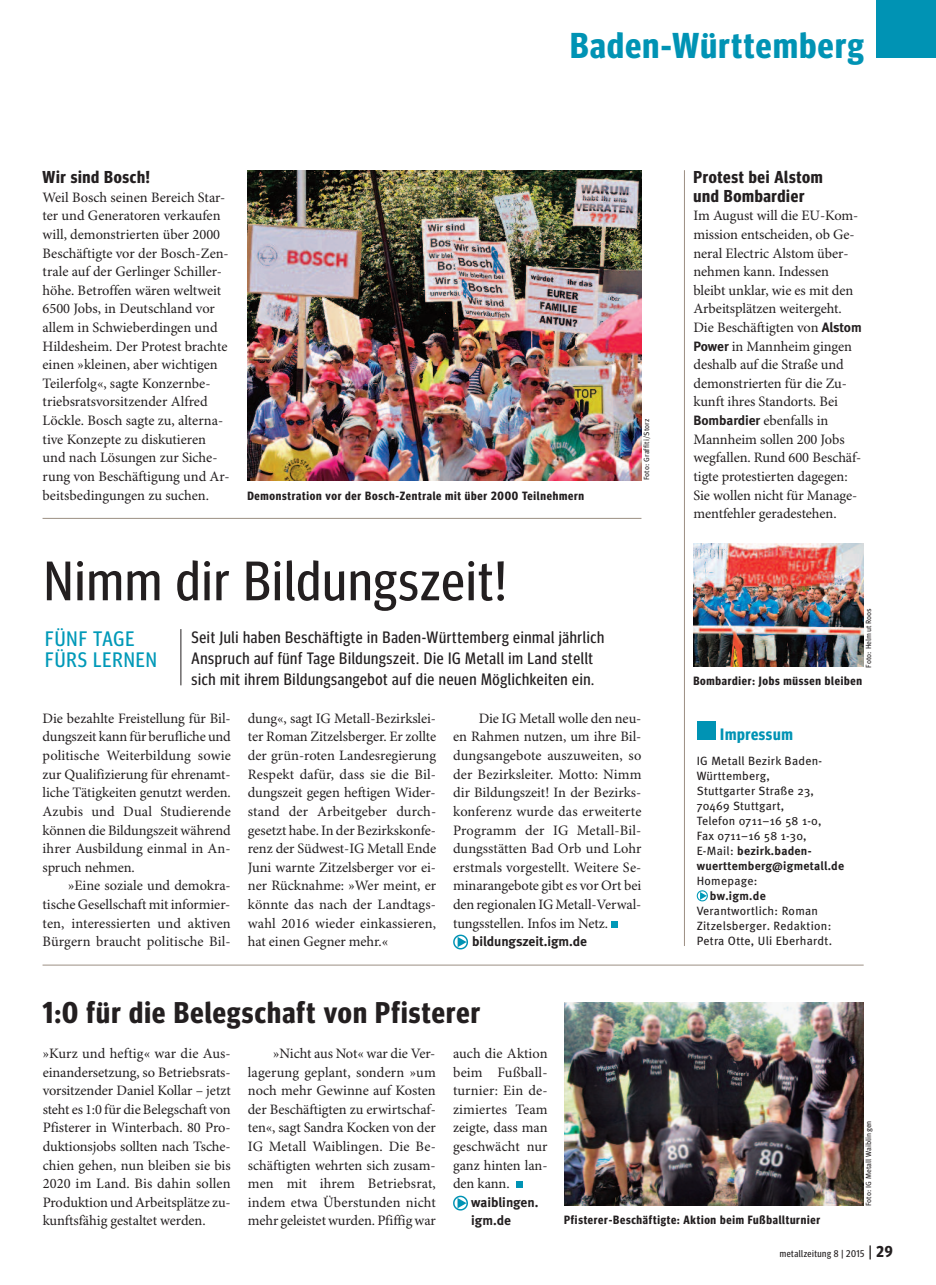
<style>
.page{position:relative;width:936px;height:1285px;background:#fff}
.page>*{position:absolute;margin:0;border:0;box-sizing:border-box;transform-origin:0 0}
.t1{font:55.5px "Meta Headline Cond OT";letter-spacing:.03em;color:#231f20}
.t2{font:700 36px "Meta Headline Cond OT";letter-spacing:.04em;color:#0093b4}
.t3{font:700 30px "Meta Headline Cond OT";letter-spacing:.04em;color:#231f20}
.t4{font:21px/21px "Meta Headline Cond OT";letter-spacing:.05em;color:#0099b8}
.t5{font:700 17.25px/18.6px "Meta Headline Cond OT";letter-spacing:.04em;color:#231f20}
.t6{font:16.5px/21px "Meta Headline Cond OT";letter-spacing:.04em;color:#231f20}
.t7{font:700 16.5px "Meta Headline Cond OT";letter-spacing:.04em;color:#0093b4}
.t8{font:14.4px/18.6px "Minion Pro";letter-spacing:-.005em;color:#231f20;text-align:justify}
.t9{font:700 13.5px/18.6px "Meta";color:#231f20}
.t10{font:12px/15px "Meta";letter-spacing:.025em;color:#231f20}
.t11{font:700 12px "Meta Headline Cond OT";letter-spacing:.06em;color:#231f20}
.t12{font:700 12px "Meta";letter-spacing:.025em;color:#231f20}
.t13{font:9.75px "Meta Headline Cond OT";letter-spacing:.05em;color:#231f20}
.t14{font:7.5px "Meta";letter-spacing:.015em;color:#231f20}
.s1{font-family:"Meta";font-weight:700;font-size:13.5px}
.s2{font-weight:700}
.s3{font-size:15.75px}
.s4{font-weight:700;font-size:15.75px}
</style>
<div class="page">
<div style="left:611px;top:920px;width:7px;height:7px;background:#0099b8"></div>
<svg style="left:453px;top:934px;width:15px;height:15px"></svg>
<hr style="left:684px;top:170px;width:1px;height:775px;background:#9c8f83">
<img style="left:247px;top:170px;width:394px;height:310px">
<img style="left:564px;top:1002px;width:299px;height:203px">
<hr style="left:43px;top:964px;width:820px;height:1px;background:#9c8f83">
<hr style="left:43px;top:518px;width:598px;height:1px;background:#9c8f83">
<div style="left:876px;top:0;width:59px;height:58px;background:#0093b4"></div>
<div style="left:696px;top:721px;width:19px;height:19px;background:#0093b4"></div>
<svg style="left:696px;top:890px;width:11px;height:11px"></svg>
<hr style="left:180px;top:629px;width:1px;height:56px;background:#231f20">
<svg style="left:453px;top:1195px;width:15px;height:15px"></svg>
<svg style="left:516px;top:1181px;width:6px;height:6px"></svg>
<img style="left:693px;top:543px;width:170px;height:123px">
<h2 class="t2" style="left:570px;top:33px;width:295px">Baden-Württemberg</h2>
<p class="t5" style="left:43px;top:169px;width:109px">Wir sind Bosch!</p>
<p class="t8" style="left:43px;top:189px;width:189px;text-align:left">Weil Bosch seinen Bereich Star&shy;ter und Generatoren verkaufen will, demonstrierten über 2000<br>Beschäftigte vor der Bosch-Zen&shy;trale auf der Gerlinger Schiller&shy;höhe. Betroffen wären weltweit<br>6500 Jobs, in Deutschland vor allem in Schwieberdingen und<br>Hildesheim. Der Protest brachte einen »kleinen, aber wichtigen<br>Teilerfolg«, sagte Konzernbe&shy;triebsratsvorsitzender Alfred<br>Löckle. Bosch sagte zu, alterna&shy;tive Konzepte zu diskutieren und nach Lösungen zur Siche&shy;rung von Beschäftigung und Ar&shy;beitsbedingungen zu suchen.</p>
<p class="t11" style="left:247px;top:491px;width:338px">Demonstration vor der Bosch-Zentrale mit über 2000 Teilnehmern</p>
<p class="t14" style="left:643px;top:480px;width:63px;rotate:-90deg">Foto: Graffiti/Storz</p>
<p class="t5" style="left:693px;top:169px;width:131px">Protest bei Alstom und Bombardier</p>
<p class="t8" style="left:693px;top:208px;width:170px;text-align:left">Im August will die EU-Kom&shy;mission entscheiden, ob Ge&shy;neral Electric Alstom über&shy;nehmen kann. Indessen bleibt unklar, wie es mit den<br>Arbeitsplätzen weitergeht.<br>Die Beschäftigten von <span class="s1">Alstom<br>Power</span> in Mannheim gingen deshalb auf die Straße und demonstrierten für die Zu&shy;kunft ihres Standorts. Bei<br><span class="s1">Bombardier</span> ebenfalls in<br>Mannheim sollen 200 Jobs wegfallen. Rund 600 Beschäf&shy;tigte protestierten dagegen:<br>Sie wollen nicht für Manage&shy;mentfehler geradestehen.</p>
<h1 class="t1" style="left:44px;top:561px;width:464px">Nimm dir Bildungszeit!</h1>
<h3 class="t4" style="left:45px;top:630px;width:113px">FÜNF TAGE<br>FÜRS LERNEN</h3>
<p class="t6" style="left:191px;top:628px;width:414px">Seit Juli haben Beschäftigte in Baden-Württemberg einmal jährlich<br>Anspruch auf fünf Tage Bildungszeit. Die IG Metall im Land stellt sich mit ihrem Bildungsangebot auf die neuen Möglichkeiten ein.</p>
<p class="t8" style="left:43px;top:710px;width:190px">Die bezahlte Freistellung für Bil&shy;dungszeit kann für berufliche und politische Weiterbildung sowie zur Qualifizierung für ehrenamt&shy;liche Tätigkeiten genutzt werden.<br>Azubis und Dual Studierende können die Bildungszeit während ihrer Ausbildung einmal in An&shy;spruch nehmen.</p>
<p class="t8" style="left:43px;top:877px;width:190px;text-indent:26px">»Eine soziale und demokra&shy;tische Gesellschaft mit informier&shy;ten, interessierten und aktiven Bürgern braucht politische Bil-</p>
<p class="t8" style="left:248px;top:710px;width:190px">dung«, sagt IG Metall-Bezirkslei&shy;ter Roman Zitzelsberger. Er zollte der grün-roten Landesregierung Respekt dafür, dass sie die Bil&shy;dungszeit gegen heftigen Wider&shy;stand der Arbeitgeber durch&shy;gesetzt habe. In der Bezirkskonfe&shy;renz der Südwest-IG Metall Ende Juni warnte Zitzelsberger vor ei&shy;ner Rücknahme: »Wer meint, er könnte das nach der Landtags&shy;wahl 2016 wieder einkassieren, hat einen Gegner mehr.«</p>
<p class="t8" style="left:453px;top:710px;width:190px;text-indent:26px">Die IG Metall wolle den neu&shy;en Rahmen nutzen, um ihre Bil&shy;dungsangebote auszuweiten, so der Bezirksleiter. Motto: Nimm dir Bildungszeit! In der Bezirks&shy;konferenz wurde das erweiterte Programm der IG Metall-Bil&shy;dungsstätten Bad Orb und Lohr erstmals vorgestellt. Weitere Se&shy;minarangebote gibt es vor Ort bei den regionalen IGMetall-Verwal&shy;tungsstellen. Infos im Netz.</p>
<p class="t9" style="left:472px;top:933px;width:116px">bildungszeit.igm.de</p>
<h3 class="t3" style="left:43px;top:1002px;width:439px">1:0 für die Belegschaft von Pfisterer</h3>
<p class="t14" style="left:866px;top:667px;width:61px;rotate:-90deg">Foto: Helmut Roos</p>
<p class="t11" style="left:693px;top:676px;width:170px">Bombardier: Jobs müssen bleiben</p>
<p class="t7" style="left:720px;top:728px;width:74px">Impressum</p>
<p class="t10" style="left:696px;top:754px;width:149px">IG Metall Bezirk Baden-<br>Württemberg,<br>Stuttgarter Straße 23,<br>70469 Stuttgart,<br>Telefon 0711–16 58 1-0,<br>Fax 0711–16 58 1-30,<br>E-Mail: <span class="s2">bezirk.baden&shy;wuerttemberg@igmetall.de</span></p>
<p class="t10" style="left:696px;top:874px;width:62px">Homepage:</p>
<p class="t12" style="left:710px;top:891px;width:57px">bw.igm.de</p>
<p class="t10" style="left:696px;top:904px;width:137px">Verantwortlich: Roman<br>Zitzelsberger. Redaktion:<br>Petra Otte, Uli Eberhardt.</p>
<p class="t8" style="left:43px;top:1045px;width:189px">»Kurz und heftig« war die Aus&shy;einandersetzung, so Betriebsrats&shy;vorsitzender Daniel Kollar – jetzt steht es 1:0 für dieBelegschaft von Pfisterer in Winterbach. 80 Pro&shy;duktionsjobs sollten nach Tsche&shy;chien gehen, nun bleiben sie bis 2020 im Land. Bis dahin sollen Produktion undArbeitsplätze zu&shy;kunftsfähig gestaltet werden.</p>
<p class="t8" style="left:248px;top:1045px;width:189px;text-indent:26px">»Nicht aus Not« war die Ver&shy;lagerung geplant, sondern »um noch mehr Gewinne auf Kosten der Beschäftigten zu erwirtschaf&shy;ten«, sagt Sandra Kocken von der IG Metall Waiblingen. Die Be&shy;schäftigten wehrten sich zusam&shy;men mit ihrem Betriebsrat, indem etwa Überstunden nicht mehr geleistetwurden. Pfiffigwar</p>
<p class="t8" style="left:453px;top:1045px;width:96px">auch die Aktion beim Fußball&shy;turnier: Ein de&shy;zimiertes Team zeigte, dass man geschwächt nur ganz hinten lan&shy;den kann.</p>
<p class="t9" style="left:471px;top:1193px;width:69px">waiblingen. igm.de</p>
<p class="t11" style="left:564px;top:1215px;width:257px">Pfisterer-Beschäftigte: Aktion beim Fußballturnier</p>
<p class="t14" style="left:865px;top:1205px;width:87px;rotate:-90deg">Foto: IG Metall Waiblingen</p>
<p class="t13" style="left:779px;top:1249px;width:114px">metallzeitung 8 | 2015 <span class="s3">|</span> <span class="s4">29</span></p>
</div>
